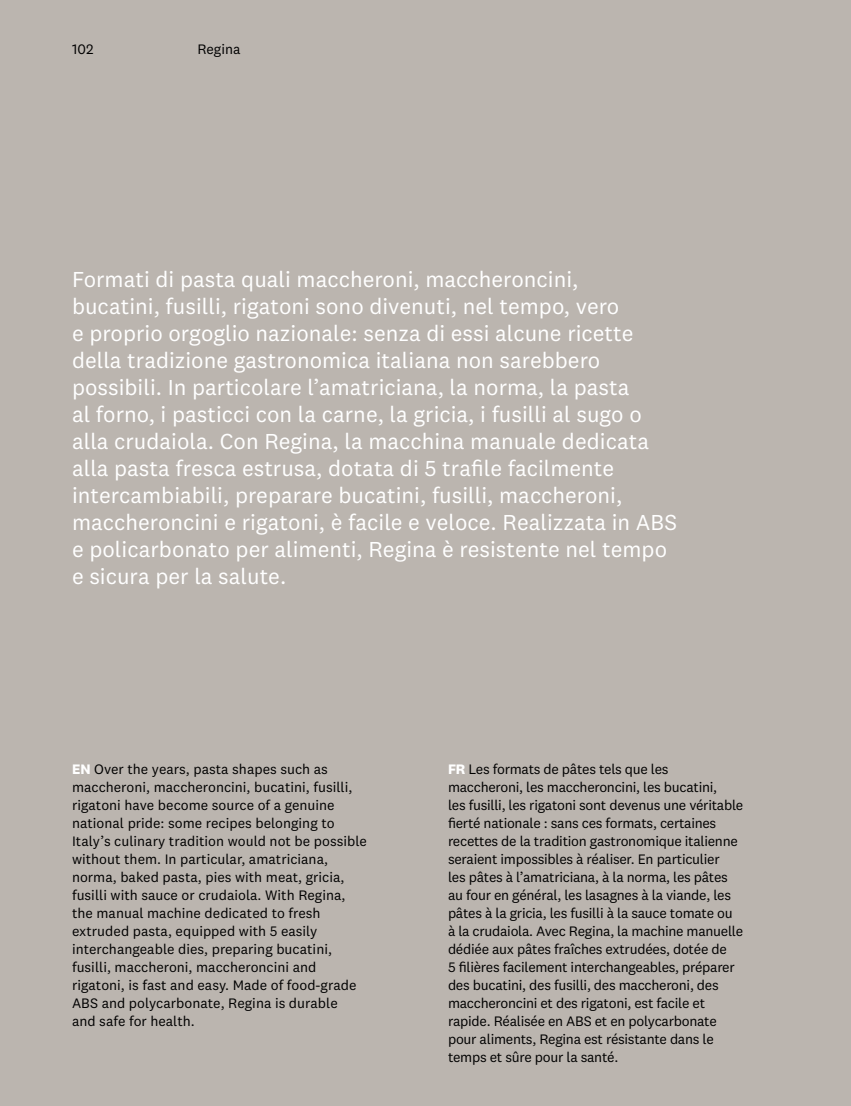
<style>
.page{position:relative;width:851px;height:1106px;background:#fff}
.page>*{position:absolute;margin:0;border:0;box-sizing:border-box;transform-origin:0 0}
.t1{font:22.5px/27px "National 2";color:#fff}
.t2{font:14.25px/18px "National 2";letter-spacing:-.02em;color:#000}
.t3{font:14.25px/18px "National 2";color:#000}
.s1{font-weight:700;color:#fff}
</style>
<div class="page">
<div style="left:0;top:0;width:850px;height:1106px;background:#bbb5af"></div>
<p class="t2" style="left:72px;top:40px;width:23px">102</p>
<p class="t2" style="left:197px;top:40px;width:45px">Regina</p>
<p class="t1" style="left:72px;top:266px;width:606px">Formati di pasta quali maccheroni, maccheroncini,<br>bucatini, fusilli, rigatoni sono divenuti, nel tempo, vero<br>e proprio orgoglio nazionale: senza di essi alcune ricette della tradizione gastronomica italiana non sarebbero possibili. In particolare l’amatriciana, la norma, la pasta<br>al forno, i pasticci con la carne, la gricia, i fusilli al sugo o alla crudaiola. Con Regina, la macchina manuale dedicata alla pasta fresca estrusa, dotata di 5 trafile facilmente intercambiabili, preparare bucatini, fusilli, maccheroni, maccheroncini e rigatoni, è facile e veloce. Realizzata in ABS e policarbonato per alimenti, Regina è resistente nel tempo e sicura per la salute.</p>
<p class="t3" style="left:72px;top:760px;width:296px"><span class="s1">EN</span> Over the years, pasta shapes such as maccheroni, maccheroncini, bucatini, fusilli, rigatoni have become source of a genuine national pride: some recipes belonging to Italy’s culinary tradition would not be possible without them. In particular, amatriciana, norma, baked pasta, pies with meat, gricia, fusilli with sauce or crudaiola. With Regina, the manual machine dedicated to fresh extruded pasta, equipped with 5 easily interchangeable dies, preparing bucatini, fusilli, maccheroni, maccheroncini and rigatoni, is fast and easy. Made of food-grade ABS and polycarbonate, Regina is durable<br>and safe for health.</p>
<p class="t2" style="left:448px;top:760px;width:297px"><span class="s1">FR</span> Les formats de pâtes tels que les maccheroni, les maccheroncini, les bucatini,<br>les fusilli, les rigatoni sont devenus une véritable fierté nationale : sans ces formats, certaines recettes de la tradition gastronomique italienne seraient impossibles à réaliser. En particulier<br>les pâtes à l’amatriciana, à la norma, les pâtes au four en général, les lasagnes à la viande, les pâtes à la gricia, les fusilli à la sauce tomate ou à la crudaiola. Avec Regina, la machine manuelle dédiée aux pâtes fraîches extrudées, dotée de<br>5 filières facilement interchangeables, préparer des bucatini, des fusilli, des maccheroni, des maccheroncini et des rigatoni, est facile et rapide. Réalisée en ABS et en polycarbonate pour aliments, Regina est résistante dans le temps et sûre pour la santé.</p>
</div>
